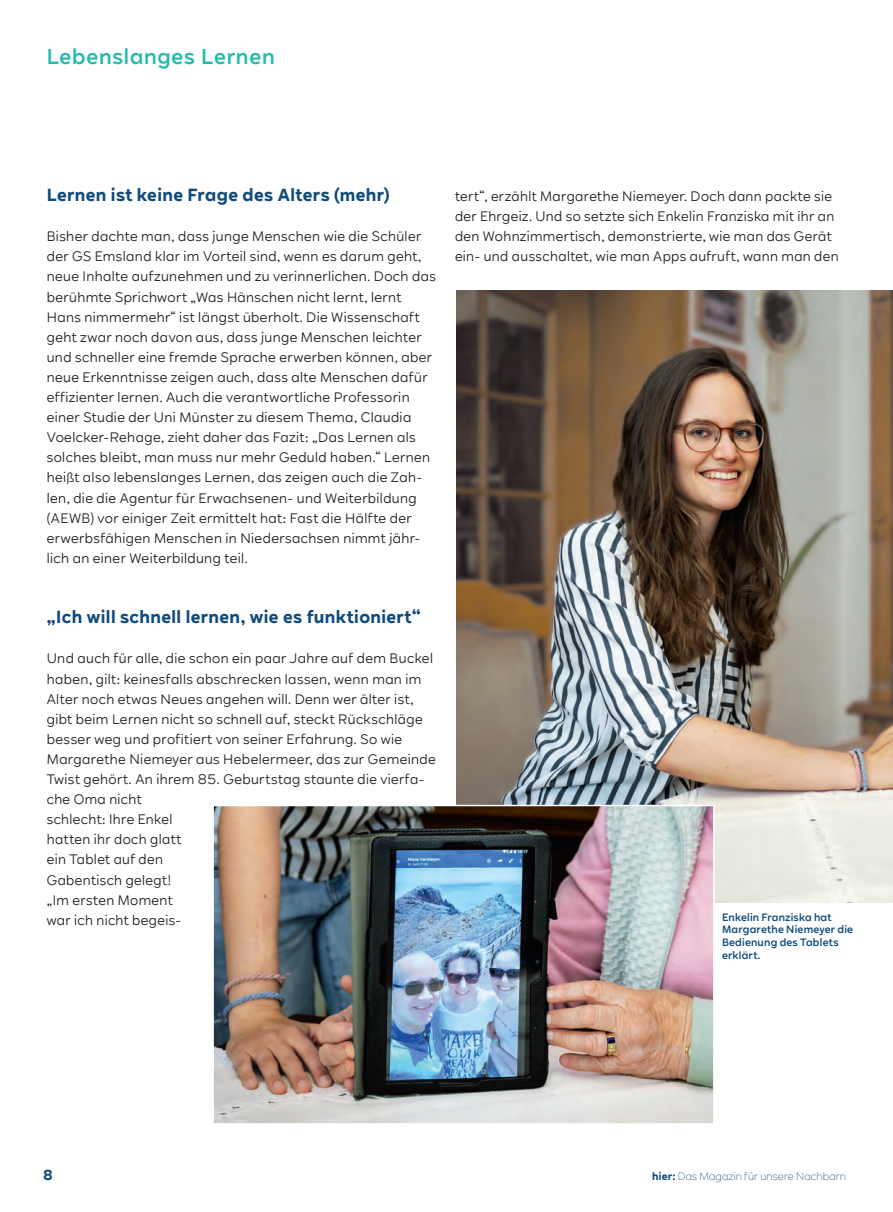
<style>
.page{position:relative;width:893px;height:1212px;background:#fff}
.page>*{position:absolute;margin:0;border:0;box-sizing:border-box;transform-origin:0 0}
.t1{font:500 21px "RWE Sans";letter-spacing:.035em;color:#22bcac}
.t2{font:700 17.25px "RWE Sans";letter-spacing:.025em;color:#104b7b}
.t3{font:700 14.25px "RWE Sans";color:#104b7b}
.t4{font:13.5px/20.1px "RWE Sans";letter-spacing:.03em;color:#231f20}
.t5{font:500 10.5px/12.6px "RWE Sans";letter-spacing:.02em;color:#104b7b}
.t6{font:300 10.5px "RWE Sans";letter-spacing:.01em;color:#104b7b}
.s1{font-weight:700}
</style>
<div class="page">
<img style="left:457px;top:290px;width:436px;height:612px">
<img style="left:215px;top:808px;width:497px;height:314px">
<div style="left:212px;top:805px;width:503px;height:320px;border:2px solid #fff"></div>
<h1 class="t1" style="left:47px;top:43px;width:229px">Lebenslanges Lernen</h1>
<p class="t2" style="left:47px;top:184px;width:344px">Lernen ist keine Frage des Alters (mehr)</p>
<p class="t4" style="left:47px;top:227px;width:391px">Bisher dachte man, dass junge Menschen wie die Schüler der GS Emsland klar im Vorteil sind, wenn es darum geht, neue Inhalte aufzunehmen und zu verinnerlichen. Doch das berühmte Sprichwort „Was Hänschen nicht lernt, lernt Hans nimmermehr“ ist längst überholt. Die Wissenschaft geht zwar noch davon aus, dass junge Menschen leichter und schneller eine fremde Sprache erwerben können, aber neue Erkenntnisse zeigen auch, dass alte Menschen dafür effizienter lernen. Auch die verantwortliche Professorin einer Studie der Uni Münster zu diesem Thema, Claudia Voelcker-Rehage, zieht daher das Fazit: „Das Lernen als solches bleibt, man muss nur mehr Geduld haben.“ Lernen heißt also lebenslanges Lernen, das zeigen auch die Zah&shy;len, die die Agentur für Erwachsenen- und Weiterbildung (AEWB) vor einiger Zeit ermittelt hat: Fast die Hälfte der erwerbsfähigen Menschen in Niedersachsen nimmt jähr&shy;lich an einer Weiterbildung teil.</p>
<p class="t2" style="left:47px;top:606px;width:375px">„Ich will schnell lernen, wie es funktioniert“</p>
<p class="t4" style="left:47px;top:649px;width:391px">Und auch für alle, die schon ein paar Jahre auf dem Buckel haben, gilt: keinesfalls abschrecken lassen, wenn man im Alter noch etwas Neues angehen will. Denn wer älter ist, gibt beim Lernen nicht so schnell auf, steckt Rückschläge besser weg und profitiert von seiner Erfahrung. So wie Margarethe Niemeyer aus Hebelermeer, das zur Gemeinde Twist gehört. An ihrem 85. Geburtstag staunte die vierfa&shy;che Oma nicht<br>schlecht: Ihre Enkel<br>hatten ihr doch glatt<br>ein Tablet auf den<br>Gabentisch gelegt!<br>„Im ersten Moment<br>war ich nicht begeis-</p>
<p class="t4" style="left:455px;top:186px;width:385px">tert“, erzählt Margarethe Niemeyer. Doch dann packte sie der Ehrgeiz. Und so setzte sich Enkelin Franziska mit ihr an den Wohnzimmertisch, demonstrierte, wie man das Gerät ein- und ausschaltet, wie man Apps aufruft, wann man den</p>
<p class="t5" style="left:722px;top:911px;width:133px">Enkelin Franziska hat<br>Margarethe Niemeyer die<br>Bedienung des Tablets erklärt.</p>
<p class="t3" style="left:43px;top:1166px;width:11px">8</p>
<p class="t6" style="left:652px;top:1170px;width:195px"><span class="s1">hier:</span> Das Magazin für unsere Nachbarn</p>
</div>
